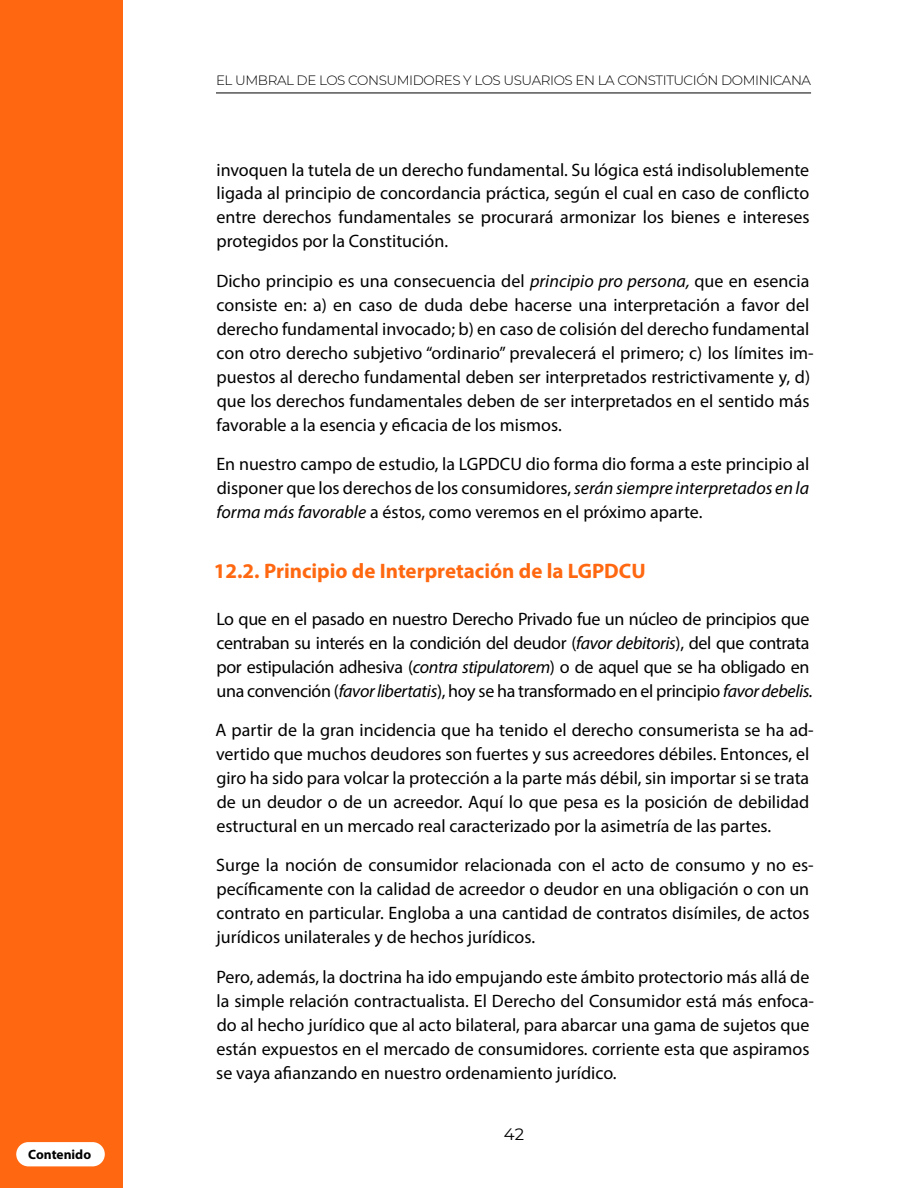
<style>
.page{position:relative;width:918px;height:1188px;background:#fff}
.page>*{position:absolute;margin:0;border:0;box-sizing:border-box;transform-origin:0 0}
.t1{font:700 21px "Myriad Pro";color:#ff6810}
.t2{font:18px/24px "Myriad Pro";color:#000}
.t3{font:18px/24px "Myriad Pro";letter-spacing:-.02em;color:#000}
.t4{font:16.5px "Montserrat";color:#000}
.t5{font:300 13.5px "Montserrat";letter-spacing:-.03em;color:#000}
.t6{font:700 13.5px "Myriad Pro";color:#000}
.s1{font-style:italic}
</style>
<div class="page">
<div style="left:0;top:1px;width:122px;height:1187px;background:#ff6810"></div>
<hr style="left:216px;top:93px;width:595px;height:1px;background:#000">
<div style="left:16px;top:1142px;width:89px;height:24px;background:#fff;border-radius:12px"></div>
<p class="t6" style="left:28px;top:1146px;width:64px">Contenido</p>
<p class="t5" style="left:216px;top:71px;width:597px">EL UMBRAL DE LOS CONSUMIDORES Y LOS USUARIOS EN LA CONSTITUCIÓN DOMINICANA</p>
<p class="t2" style="left:216px;top:157px;width:595px;text-align:justify">invoquen la tutela de un derecho fundamental. Su lógica está indisolublemente ligada al principio de concordancia práctica, según el cual en caso de conflicto entre derechos fundamentales se procurará armonizar los bienes e intereses protegidos por la Constitución.</p>
<p class="t2" style="left:216px;top:268px;width:599px">Dicho principio es una consecuencia del <span class="s1">principio pro persona,</span> que en esencia consiste en: a) en caso de duda debe hacerse una interpretación a favor del derecho fundamental invocado; b) en caso de colisión del derecho fundamental con otro derecho subjetivo “ordinario” prevalecerá el primero; c) los límites im&shy;puestos al derecho fundamental deben ser interpretados restrictivamente y, d) que los derechos fundamentales deben de ser interpretados en el sentido más favorable a la esencia y eficacia de los mismos.</p>
<p class="t2" style="left:216px;top:451px;width:594px;text-align:justify">En nuestro campo de estudio, la LGPDCU dio forma dio forma a este principio al disponer que los derechos de los consumidores, <span class="s1">serán siempre interpretados en la forma más favorable</span> a éstos, como veremos en el próximo aparte.</p>
<p class="t1" style="left:214px;top:557px;width:433px">12.2. Principio de Interpretación de la LGPDCU</p>
<p class="t3" style="left:216px;top:607px;width:598px">Lo que en el pasado en nuestro Derecho Privado fue un núcleo de principios que centraban su interés en la condición del deudor (<span class="s1">favor debitoris</span>), del que contrata por estipulación adhesiva (<span class="s1">contra stipulatorem</span>) o de aquel que se ha obligado en una convención (<span class="s1">favor libertatis</span>), hoy se ha transformado en el principio <span class="s1">favor debelis.</span></p>
<p class="t2" style="left:215px;top:718px;width:600px">A partir de la gran incidencia que ha tenido el derecho consumerista se ha ad&shy;vertido que muchos deudores son fuertes y sus acreedores débiles. Entonces, el giro ha sido para volcar la protección a la parte más débil, sin importar si se trata de un deudor o de un acreedor. Aquí lo que pesa es la posición de debilidad estructural en un mercado real caracterizado por la asimetría de las partes.</p>
<p class="t2" style="left:216px;top:853px;width:599px">Surge la noción de consumidor relacionada con el acto de consumo y no es&shy;pecíficamente con la calidad de acreedor o deudor en una obligación o con un contrato en particular. Engloba a una cantidad de contratos disímiles, de actos jurídicos unilaterales y de hechos jurídicos.</p>
<p class="t2" style="left:216px;top:964px;width:599px">Pero, además, la doctrina ha ido empujando este ámbito protectorio más allá de la simple relación contractualista. El Derecho del Consumidor está más enfoca&shy;do al hecho jurídico que al acto bilateral, para abarcar una gama de sujetos que están expuestos en el mercado de consumidores. corriente esta que aspiramos se vaya afianzando en nuestro ordenamiento jurídico.</p>
<p class="t4" style="left:504px;top:1123px;width:22px">42</p>
</div>
